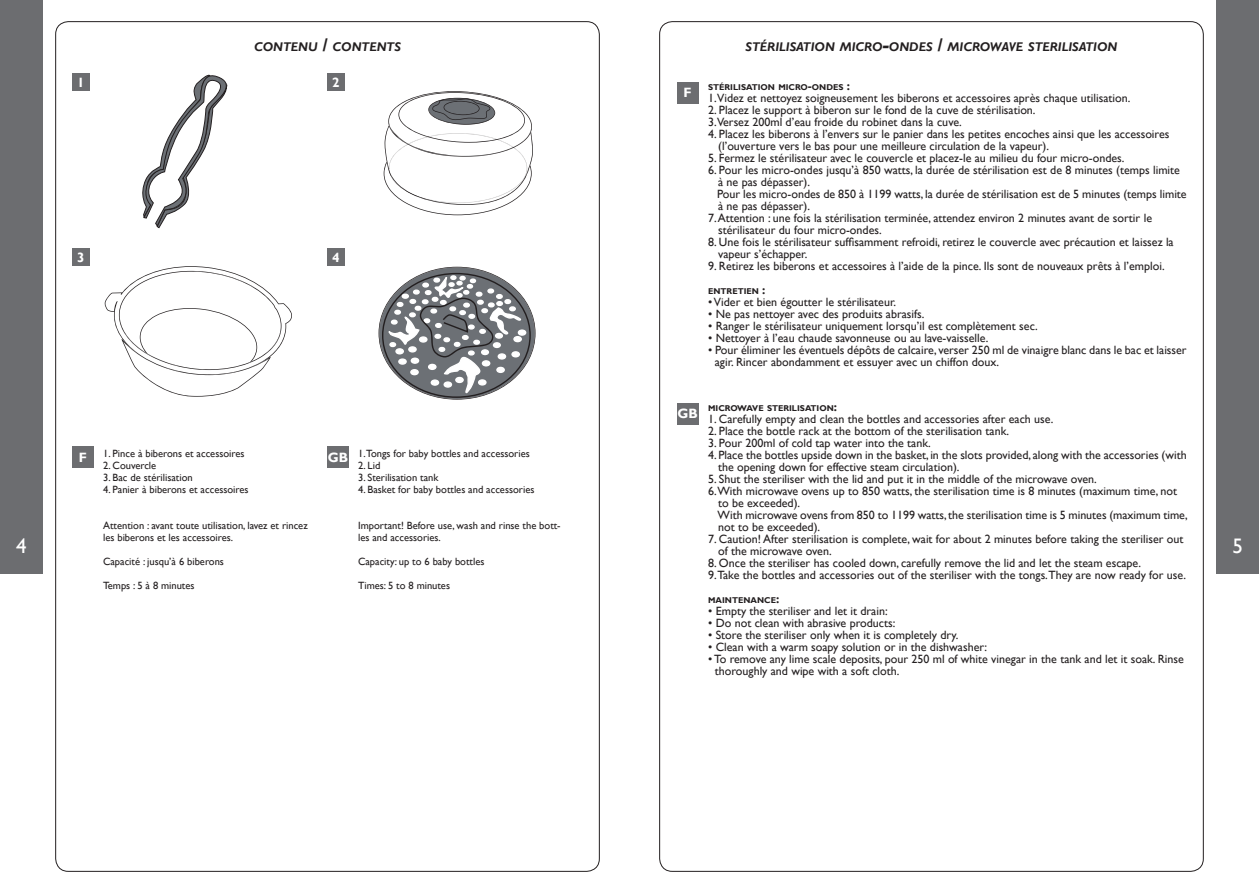
<style>
.page{position:relative;width:1259px;height:893px;background:#fff}
.page>*{position:absolute;margin:0;border:0;box-sizing:border-box;transform-origin:0 0}
.t1{font:21px "Gill Sans";color:#fff}
.t2{font:700 13.5px "Gill Sans";color:#fff}
.t3{font:italic 700 12.6px "Gill Sans";color:#231f20}
.t4{font:12px/12px "Gill Sans";color:#231f20}
.t5{font:10.5px/12px "Gill Sans";color:#231f20}
.t6{font:700 8.4px "Gill Sans";color:#231f20}
.s1{font-size:18px}
.s2{font-size:12px}
</style>
<div class="page">
<div style="left:0;top:0;width:43px;height:574px;background:#6c6d70"></div>
<div style="left:1216px;top:0;width:43px;height:574px;background:#6c6d70"></div>
<div style="left:72px;top:73px;width:17px;height:17px;background:#6c6d70"></div>
<div style="left:72px;top:446px;width:22px;height:22px;background:#6c6d70"></div>
<div style="left:327px;top:446px;width:21px;height:22px;background:#6c6d70"></div>
<div style="left:327px;top:73px;width:17px;height:17px;background:#6c6d70"></div>
<div style="left:327px;top:248px;width:17px;height:17px;background:#6c6d70"></div>
<div style="left:72px;top:248px;width:17px;height:17px;background:#6c6d70"></div>
<div style="left:677px;top:82px;width:21px;height:21px;background:#6c6d70"></div>
<div style="left:677px;top:403px;width:21px;height:21px;background:#6c6d70"></div>
<svg style="left:142px;top:74px;width:86px;height:155px"></svg>
<svg style="left:384px;top:91px;width:149px;height:124px"></svg>
<svg style="left:105px;top:266px;width:187px;height:131px"></svg>
<svg style="left:378px;top:267px;width:157px;height:133px"></svg>
<p class="t3" style="left:254px;top:39px;width:148px">CONTENU <span class="s1">/</span> CONTENTS</p>
<p class="t3" style="left:745px;top:39px;width:373px">STÉRILISATION MICRO<span class="s1">-</span>ONDES <span class="s1">/</span> MICROWAVE STERILISATION</p>
<p class="t6" style="left:708px;top:82px;width:143px">STÉRILISATION MICRO<span class="s2">-</span>ONDES <span class="s2">:</span></p>
<p class="t4" style="left:708px;top:92px;width:424px">1.Videz et nettoyez soigneusement les biberons et accessoires après chaque utilisation.</p>
<p class="t4" style="left:708px;top:104px;width:329px">2. Placez le support à biberon sur le fond de la cuve de stérilisation.<br>3.Versez 200ml d’eau froide du robinet dans la cuve.</p>
<p class="t4" style="left:718px;top:128px;width:453px;text-indent:-10px">4. Placez les biberons à l’envers sur le panier dans les petites encoches ainsi que les accessoires (l’ouverture vers le bas pour une meilleure circulation de la vapeur).</p>
<p class="t4" style="left:708px;top:152px;width:418px">5. Fermez le stérilisateur avec le couvercle et placez-le au milieu du four micro-ondes.</p>
<p class="t4" style="left:717px;top:164px;width:471px;text-indent:-9px">6. Pour les micro-ondes jusqu’à 850 watts, la durée de stérilisation est de 8 minutes (temps limite à ne pas dépasser).<br>Pour les micro-ondes de 850 à 1199 watts, la durée de stérilisation est de 5 minutes (temps limite à ne pas dépasser).</p>
<p class="t4" style="left:718px;top:212px;width:435px;text-indent:-10px">7. Attention : une fois la stérilisation terminée, attendez environ 2 minutes avant de sortir le stérilisateur du four micro-ondes.</p>
<p class="t4" style="left:718px;top:236px;width:457px;text-indent:-10px">8. Une fois le stérilisateur suffisamment refroidi, retirez le couvercle avec précaution et laissez la vapeur s’échapper.</p>
<p class="t4" style="left:708px;top:260px;width:458px">9. Retirez les biberons et accessoires à l’aide de la pince. Ils sont de nouveaux prêts à l’emploi.</p>
<p class="t6" style="left:708px;top:286px;width:59px">ENTRETIEN <span class="s2">:</span></p>
<p class="t4" style="left:708px;top:296px;width:189px">• Vider et bien égoutter le stérilisateur.</p>
<p class="t4" style="left:708px;top:308px;width:218px">• Ne pas nettoyer avec des produits abrasifs.</p>
<p class="t4" style="left:708px;top:320px;width:331px">• Ranger le stérilisateur uniquement lorsqu’il est complètement sec.</p>
<p class="t4" style="left:708px;top:332px;width:282px">• Nettoyer à l’eau chaude savonneuse ou au lave-vaisselle.</p>
<p class="t4" style="left:715px;top:344px;width:473px;text-indent:-7px">• Pour éliminer les éventuels dépôts de calcaire, verser 250 ml de vinaigre blanc dans le bac et laisser agir. Rincer abondamment et essuyer avec un chiffon doux.</p>
<p class="t6" style="left:708px;top:403px;width:130px">MICROWAVE STERILISATION<span class="s2">:</span></p>
<p class="t4" style="left:708px;top:413px;width:347px">1. Carefully empty and clean the bottles and accessories after each use.</p>
<p class="t4" style="left:708px;top:425px;width:302px">2. Place the bottle rack at the bottom of the sterilisation tank.</p>
<p class="t4" style="left:708px;top:437px;width:224px">3. Pour 200ml of cold tap water into the tank.</p>
<p class="t4" style="left:718px;top:449px;width:470px;text-indent:-10px">4. Place the bottles upside down in the basket, in the slots provided, along with the accessories (with the opening down for effective steam circulation).</p>
<p class="t4" style="left:708px;top:473px;width:390px">5. Shut the steriliser with the lid and put it in the middle of the microwave oven.</p>
<p class="t4" style="left:708px;top:485px;width:470px">6.With microwave ovens up to 850 watts, the sterilisation time is 8 minutes (maximum time, not</p>
<p class="t4" style="left:718px;top:497px;width:84px">to be exceeded).</p>
<p class="t4" style="left:717px;top:509px;width:472px">With microwave ovens from 850 to 1199 watts, the sterilisation time is 5 minutes (maximum time,</p>
<p class="t4" style="left:718px;top:521px;width:103px">not to be exceeded).</p>
<p class="t4" style="left:718px;top:533px;width:467px;text-indent:-10px">7. Caution! After sterilisation is complete, wait for about 2 minutes before taking the steriliser out of the microwave oven.</p>
<p class="t4" style="left:708px;top:557px;width:479px">8. Once the steriliser has cooled down, carefully remove the lid and let the steam escape.<br>9.Take the bottles and accessories out of the steriliser with the tongs.They are now ready for use.</p>
<p class="t6" style="left:708px;top:595px;width:73px">MAINTENANCE<span class="s2">:</span></p>
<p class="t4" style="left:708px;top:605px;width:181px">• Empty the steriliser and let it drain:</p>
<p class="t4" style="left:708px;top:617px;width:189px">• Do not clean with abrasive products:</p>
<p class="t4" style="left:708px;top:629px;width:252px">• Store the steriliser only when it is completely dry.</p>
<p class="t4" style="left:708px;top:641px;width:281px">• Clean with a warm soapy solution or in the dishwasher:</p>
<p class="t4" style="left:715px;top:653px;width:470px;text-indent:-7px">• To remove any lime scale deposits, pour 250 ml of white vinegar in the tank and let it soak. Rinse thoroughly and wipe with a soft cloth.</p>
<p class="t2" style="left:332px;top:74px;width:9px">2</p>
<p class="t2" style="left:77px;top:74px;width:9px">1</p>
<p class="t2" style="left:683px;top:85px;width:10px">F</p>
<p class="t2" style="left:77px;top:249px;width:9px">3</p>
<p class="t2" style="left:332px;top:249px;width:9px">4</p>
<p class="t2" style="left:677px;top:406px;width:22px">GB</p>
<p class="t5" style="left:103px;top:447px;width:143px">1. Pince à biberons et accessoires</p>
<p class="t5" style="left:103px;top:459px;width:55px">2. Couvercle</p>
<p class="t5" style="left:103px;top:471px;width:91px">3. Bac de stérilisation</p>
<p class="t5" style="left:103px;top:483px;width:147px">4. Panier à biberons et accessoires</p>
<p class="t5" style="left:103px;top:519px;width:206px">Attention : avant toute utilisation, lavez et rincez les biberons et les accessoires.</p>
<p class="t5" style="left:103px;top:555px;width:122px">Capacité : jusqu’à 6 biberons</p>
<p class="t5" style="left:103px;top:579px;width:93px">Temps : 5 à 8 minutes</p>
<p class="t2" style="left:79px;top:449px;width:10px">F</p>
<p class="t5" style="left:358px;top:447px;width:173px">1.Tongs for baby bottles and accessories</p>
<p class="t5" style="left:358px;top:459px;width:24px">2. Lid</p>
<p class="t5" style="left:358px;top:471px;width:82px">3. Sterilisation tank</p>
<p class="t5" style="left:358px;top:483px;width:178px">4. Basket for baby bottles and accessories</p>
<p class="t5" style="left:358px;top:519px;width:204px">Important! Before use, wash and rinse the bott&shy;les and accessories.</p>
<p class="t5" style="left:358px;top:555px;width:128px">Capacity: up to 6 baby bottles</p>
<p class="t5" style="left:358px;top:579px;width:93px">Times: 5 to 8 minutes</p>
<p class="t2" style="left:328px;top:449px;width:22px">GB</p>
<h1 class="t1" style="left:16px;top:533px;width:12px">4</h1>
<h1 class="t1" style="left:1232px;top:533px;width:12px">5</h1>
</div>
